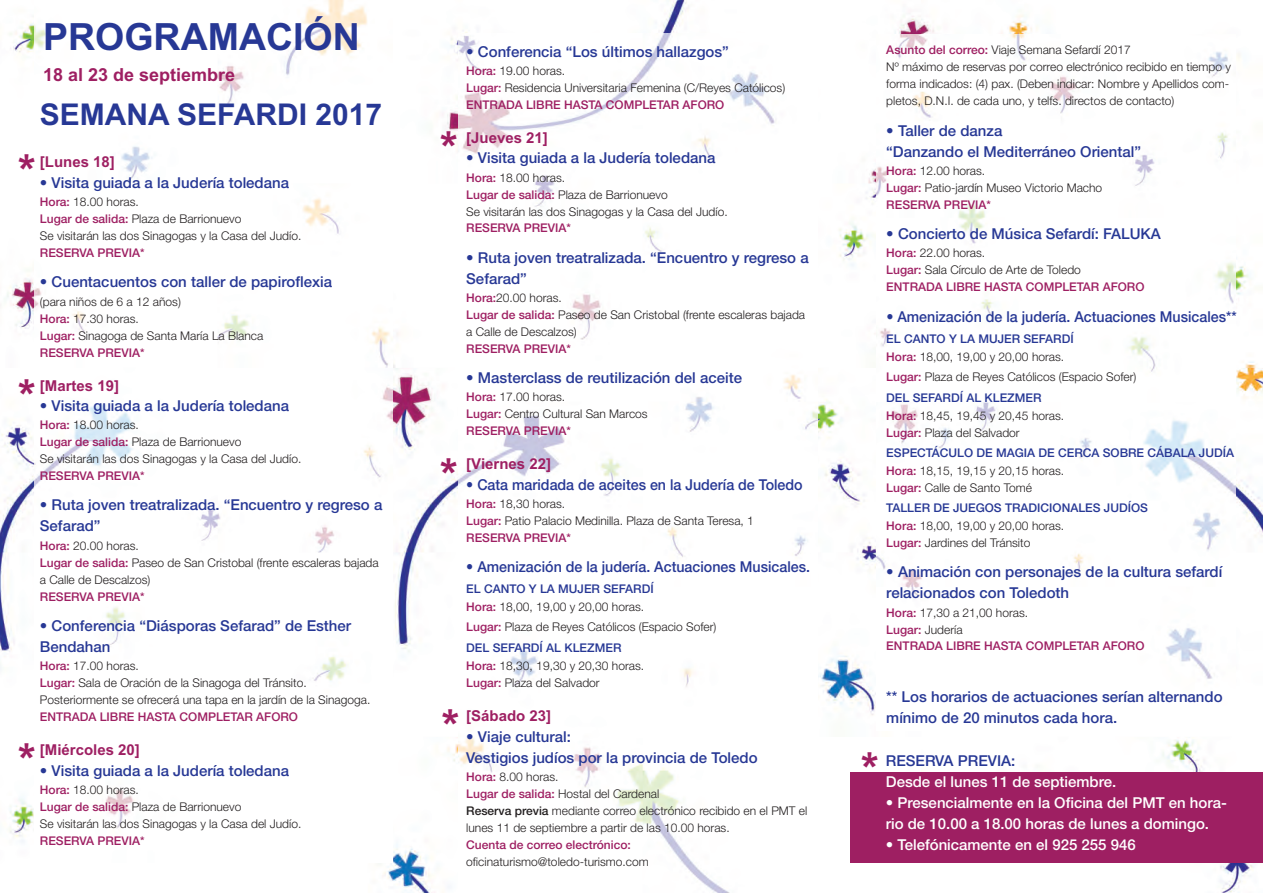
<style>
.page{position:relative;width:1263px;height:893px;background:#fff}
.page>*{position:absolute;margin:0;border:0;box-sizing:border-box;transform-origin:0 0}
.t1{font:700 45px "Arial";color:#9e1f62}
.t2{font:700 37.5px "Arial";color:#273895}
.t3{font:700 30px "Arial";color:#273895}
.t4{font:700 18px "Arial";color:#9e1f62}
.t5{font:500 15px/21px "Helvetica Neue";color:#273895}
.t6{font:500 15px/21px "Helvetica Neue";color:#fff}
.t7{font:500 15px "Helvetica Neue";color:#273895;scale:.95 1}
.t8{font:700 15px "Arial";color:#9e1f62}
.t9{font:300 12px/17px "Helvetica Neue";color:#231f20}
.t10{font:500 12px/17px "Helvetica Neue";color:#9e1f62}
.t11{font:500 12px/18.3px "Helvetica Neue";color:#273895}
.s1{font-weight:500;color:#9e1f62}
.s2{font-weight:500;color:#273895}
.s3{font-weight:500}
.s4{font-weight:300;color:#231f20}
.s5{color:#9e1f62}
</style>
<div class="page">
<img style="left:0;top:0;width:1263px;height:893px">
<img style="left:34px;top:0;width:359px;height:862px">
<img style="left:877px;top:34px;width:358px;height:697px">
<div style="left:850px;top:772px;width:413px;height:90px;background:#9e1f62"></div>
<img style="left:458px;top:34px;width:359px;height:859px">
<h2 class="t2" style="left:43px;top:15px;width:318px">PROGRAMACIÓN</h2>
<h3 class="t4" style="left:43px;top:64px;width:194px">18 al 23 de septiembre</h3>
<h3 class="t3" style="left:40px;top:97px;width:344px">SEMANA SEFARDI 2017</h3>
<p class="t8" style="left:40px;top:153px;width:77px">[Lunes 18]</p>
<p class="t5" style="left:40px;top:171px;width:251px">• Visita guiada a la Judería toledana</p>
<p class="t9" style="left:40px;top:193px;width:263px"><span class="s1">Hora:</span> 18.00 horas.<br><span class="s1">Lugar de salida:</span> Plaza de Barrionuevo<br>Se visitarán las dos Sinagogas y la Casa del Judío.</p>
<p class="t10" style="left:40px;top:244px;width:106px">RESERVA PREVIA*</p>
<p class="t5" style="left:40px;top:271px;width:294px">• Cuentacuentos con taller de papiroflexia</p>
<p class="t9" style="left:40px;top:292px;width:225px">(para niños de 6 a 12 años)<br><span class="s1">Hora:</span> 17.30 horas.<br><span class="s1">Lugar:</span> Sinagoga de Santa María La Blanca<br><span class="s1">RESERVA PREVIA*</span></p>
<p class="t8" style="left:40px;top:377px;width:81px">[Martes 19]</p>
<p class="t5" style="left:40px;top:395px;width:251px">• Visita guiada a la Judería toledana</p>
<p class="t9" style="left:40px;top:416px;width:263px"><span class="s1">Hora:</span> 18.00 horas.<br><span class="s1">Lugar de salida:</span> Plaza de Barrionuevo<br>Se visitarán las dos Sinagogas y la Casa del Judío.</p>
<p class="t10" style="left:40px;top:467px;width:106px">RESERVA PREVIA*</p>
<p class="t5" style="left:40px;top:494px;width:344px">• Ruta joven treatralizada. “Encuentro y regreso a<br>Sefarad”</p>
<p class="t9" style="left:40px;top:536px;width:340px"><span class="s1">Hora:</span> 20.00 horas.<br><span class="s1">Lugar de salida:</span> Paseo de San Cristobal (frente escaleras bajada a Calle de Descalzos)</p>
<p class="t10" style="left:40px;top:587px;width:106px">RESERVA PREVIA*</p>
<p class="t5" style="left:40px;top:614px;width:313px">• Conferencia “Diásporas Sefarad” de Esther<br>Bendahan</p>
<p class="t9" style="left:40px;top:657px;width:332px"><span class="s1">Hora:</span> 17.00 horas.<br><span class="s1">Lugar:</span> Sala de Oración de la Sinagoga del Tránsito.<br>Posteriormente se ofrecerá una tapa en la jardín de la Sinagoga.</p>
<p class="t10" style="left:40px;top:708px;width:260px">ENTRADA LIBRE HASTA COMPLETAR AFORO</p>
<p class="t8" style="left:40px;top:741px;width:102px">[Miércoles 20]</p>
<p class="t5" style="left:40px;top:759px;width:251px">• Visita guiada a la Judería toledana</p>
<p class="t9" style="left:40px;top:780px;width:263px"><span class="s1">Hora:</span> 18.00 horas.<br><span class="s1">Lugar de salida:</span> Plaza de Barrionuevo<br>Se visitarán las dos Sinagogas y la Casa del Judío.</p>
<p class="t10" style="left:40px;top:831px;width:106px">RESERVA PREVIA*</p>
<h1 class="t1" style="left:18px;top:145px;width:19px">*</h1>
<h1 class="t1" style="left:18px;top:370px;width:19px">*</h1>
<h1 class="t1" style="left:18px;top:734px;width:19px">*</h1>
<p class="t5" style="left:466px;top:40px;width:264px">• Conferencia “Los últimos hallazgos”</p>
<p class="t9" style="left:466px;top:62px;width:320px"><span class="s1">Hora:</span> 19.00 horas.<br><span class="s1">Lugar:</span> Residencia Universitaria Femenina (C/Reyes Católicos)<br><span class="s1">ENTRADA LIBRE HASTA COMPLETAR AFORO</span></p>
<p class="t8" style="left:466px;top:129px;width:83px">[Jueves 21]</p>
<p class="t5" style="left:466px;top:147px;width:251px">• Visita guiada a la Judería toledana</p>
<p class="t9" style="left:466px;top:168px;width:263px"><span class="s1">Hora:</span> 18.00 horas.<br><span class="s1">Lugar de salida:</span> Plaza de Barrionuevo<br>Se visitarán las dos Sinagogas y la Casa del Judío.</p>
<p class="t10" style="left:466px;top:219px;width:106px">RESERVA PREVIA*</p>
<p class="t5" style="left:466px;top:246px;width:344px">• Ruta joven treatralizada. “Encuentro y regreso a<br>Sefarad”</p>
<p class="t9" style="left:466px;top:289px;width:340px"><span class="s1">Hora:</span>20.00 horas.<br><span class="s1">Lugar de salida:</span> Paseo de San Cristobal (frente escaleras bajada a Calle de Descalzos)</p>
<p class="t10" style="left:466px;top:340px;width:106px">RESERVA PREVIA*</p>
<p class="t5" style="left:466px;top:367px;width:277px">• Masterclass de reutilización del aceite</p>
<p class="t9" style="left:466px;top:388px;width:183px"><span class="s1">Hora:</span> 17.00 horas.<br><span class="s1">Lugar:</span> Centro Cultural San Marcos<br><span class="s1">RESERVA PREVIA*</span></p>
<p class="t8" style="left:466px;top:455px;width:86px">[Viernes 22]</p>
<p class="t7" style="left:466px;top:472px;width:356px">• Cata maridada de aceites en la Judería de Toledo</p>
<p class="t9" style="left:466px;top:494px;width:289px"><span class="s1">Hora:</span> 18,30 horas.<br><span class="s1">Lugar:</span> Patio Palacio Medinilla. Plaza de Santa Teresa, 1<br><span class="s1">RESERVA PREVIA*</span></p>
<p class="t7" style="left:466px;top:555px;width:363px">• Amenización de la judería. Actuaciones Musicales.</p>
<p class="t9" style="left:466px;top:579px;width:189px;line-height:18.3px"><span class="s2">EL CANTO Y LA MUJER SEFARDÍ<br></span><span class="s1">Hora:</span> 18,00, 19,00 y 20,00 horas.</p>
<p class="t9" style="left:466px;top:616px;width:252px;line-height:21px"><span class="s1">Lugar:</span> Plaza de Reyes Católicos (Espacio Sofer)<br><span class="s2">DEL SEFARDÍ AL KLEZMER</span></p>
<p class="t9" style="left:466px;top:657px;width:179px"><span class="s1">Hora:</span> 18,30, 19,30 y 20,30 horas.<br><span class="s1">Lugar:</span> Plaza del Salvador</p>
<p class="t8" style="left:466px;top:707px;width:87px">[Sábado 23]</p>
<p class="t5" style="left:466px;top:725px;width:293px">• Viaje cultural:<br>Vestigios judíos por la provincia de Toledo</p>
<p class="t9" style="left:466px;top:768px;width:343px"><span class="s1">Hora:</span> 8.00 horas.<br><span class="s1">Lugar de salida:</span> Hostal del Cardenal<br><span class="s3">Reserva previa</span> mediante correo electrónico recibido en el PMT el lunes 11 de septiembre a partir de las 10.00 horas.</p>
<p class="t10" style="left:466px;top:836px;width:166px">Cuenta de correo electrónico:</p>
<p class="t9" style="left:466px;top:853px;width:184px">oficinaturismo@toledo-turismo.com</p>
<h1 class="t1" style="left:440px;top:122px;width:19px">*</h1>
<h1 class="t1" style="left:440px;top:449px;width:19px">*</h1>
<h1 class="t1" style="left:442px;top:700px;width:19px">*</h1>
<p class="t9" style="left:886px;top:41px;width:346px"><span class="s1">Asunto del correo:</span> Viaje Semana Sefardí 2017<br>Nº máximo de reservas por correo electrónico recibido en tiempo y forma indicados: (4) pax. (Deben indicar: Nombre y Apellidos com&shy;pletos, D.N.I. de cada uno, y telfs. directos de contacto)</p>
<p class="t5" style="left:886px;top:119px;width:256px">• Taller de danza<br>“Danzando el Mediterráneo Oriental”</p>
<p class="t9" style="left:886px;top:162px;width:217px"><span class="s1">Hora:</span> 12.00 horas.<br><span class="s1">Lugar:</span> Patio-jardín Museo Victorio Macho<br><span class="s1">RESERVA PREVIA*</span></p>
<p class="t5" style="left:886px;top:223px;width:276px">• Concierto de Música Sefardí: FALUKA</p>
<p class="t10" style="left:886px;top:244px;width:260px">Hora: <span class="s4">22.00 horas.<br></span>Lugar: <span class="s4">Sala Círculo de Arte de Toledo<br></span>ENTRADA LIBRE HASTA COMPLETAR AFORO</p>
<p class="t7" style="left:886px;top:304px;width:370px">• Amenización de la judería. Actuaciones Musicales**</p>
<p class="t9" style="left:886px;top:328px;width:189px;line-height:18.3px"><span class="s2">EL CANTO Y LA MUJER SEFARDÍ<br></span><span class="s1">Hora:</span> 18,00, 19,00 y 20,00 horas.</p>
<p class="t9" style="left:886px;top:365px;width:252px;line-height:21px"><span class="s1">Lugar:</span> Plaza de Reyes Católicos (Espacio Sofer)<br><span class="s2">DEL SEFARDÍ AL KLEZMER</span></p>
<p class="t9" style="left:886px;top:406px;width:179px"><span class="s1">Hora:</span> 18,45, 19,45 y 20,45 horas.<br><span class="s1">Lugar:</span> Plaza del Salvador</p>
<p class="t11" style="left:886px;top:443px;width:349px">ESPECTÁCULO DE MAGIA DE CERCA SOBRE CÁBALA JUDÍA<br><span class="s5">Hora:</span> <span class="s4">18,15, 19,15 y 20,15 horas.</span></p>
<p class="t11" style="left:886px;top:477px;width:263px;line-height:19.6px"><span class="s5">Lugar:</span> <span class="s4">Calle de Santo Tomé<br></span>TALLER DE JUEGOS TRADICIONALES JUDÍOS</p>
<p class="t9" style="left:886px;top:517px;width:179px"><span class="s1">Hora:</span> 18,00, 19,00 y 20,00 horas.<br><span class="s1">Lugar:</span> Jardines del Tránsito</p>
<p class="t5" style="left:886px;top:561px;width:337px">• Animación con personajes de la cultura sefardí relacionados con Toledoth</p>
<p class="t10" style="left:886px;top:603px;width:260px">Hora: <span class="s4">17,30 a 21,00 horas.<br></span>Lugar: <span class="s4">Judería<br></span>ENTRADA LIBRE HASTA COMPLETAR AFORO</p>
<p class="t5" style="left:886px;top:685px;width:338px">** Los horarios de actuaciones serían alternando mínimo de 20 minutos cada hora.</p>
<h1 class="t1" style="left:861px;top:743px;width:19px">*</h1>
<p class="t5" style="left:886px;top:750px;width:131px">RESERVA PREVIA:</p>
<p class="t6" style="left:886px;top:771px;width:232px">Desde el lunes 11 de septiembre.</p>
<p class="t6" style="left:886px;top:792px;width:343px">• Presencialmente en la Oficina del PMT en hora&shy;rio de 10.00 a 18.00 horas de lunes a domingo.</p>
<p class="t6" style="left:886px;top:834px;width:251px">• Telefónicamente en el 925 255 946</p>
</div>
